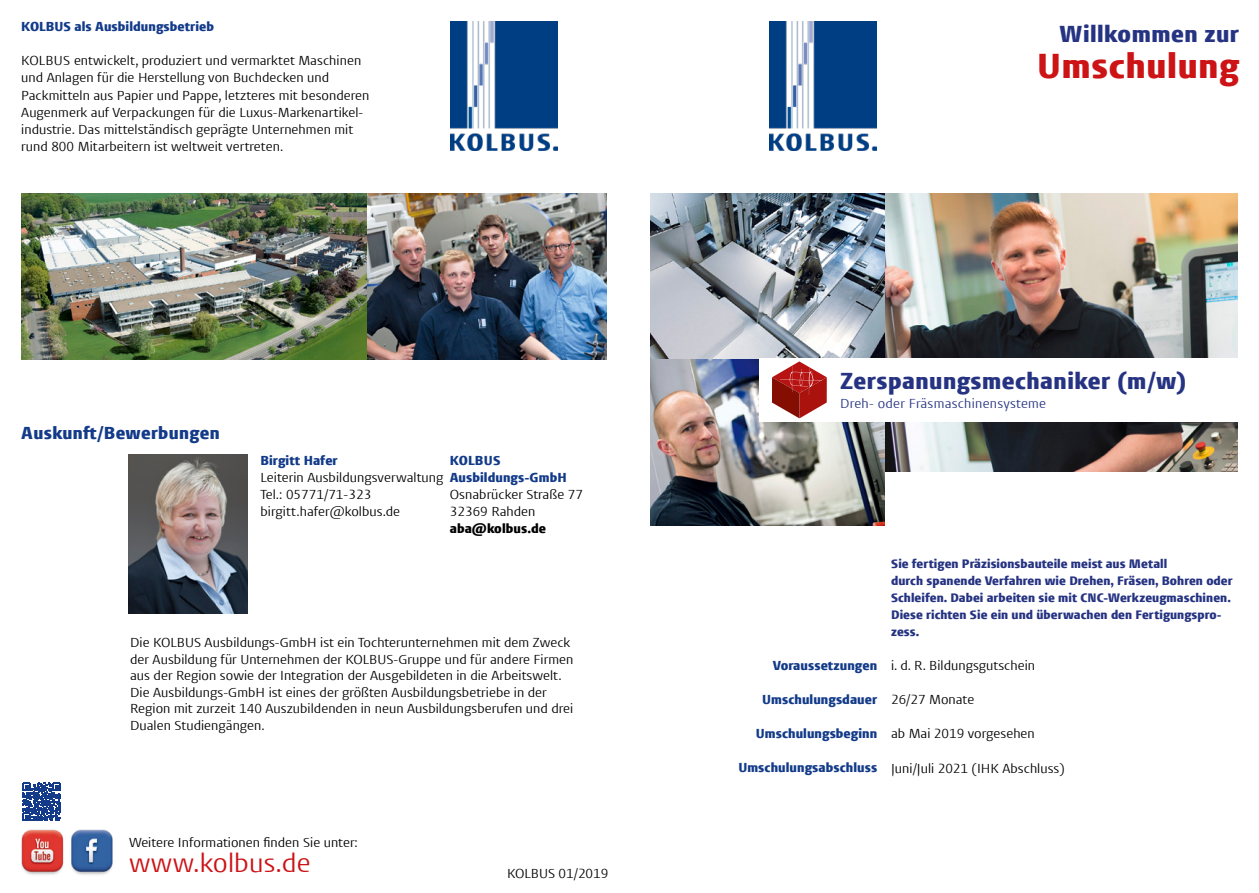
<style>
.page{position:relative;width:1259px;height:893px;background:#fff}
.page>*{position:absolute;margin:0;border:0;box-sizing:border-box;transform-origin:0 0}
.t1{font:900 36px "Aad Offc Pro";letter-spacing:.02em;color:#cc1316}
.t2{font:27px "Aad Offc Pro";letter-spacing:.005em;color:#cc1316}
.t3{font:900 24px "Aad Offc Pro";letter-spacing:.02em;color:#263382}
.t4{font:900 18px "Aad Offc Pro";letter-spacing:.02em;color:#133b89}
.t5{font:13.5px/16.5px "Aad Offc Pro";letter-spacing:.005em;color:#000}
.t6{font:900 13.5px "Aad Offc Pro";letter-spacing:.005em;color:#133b89}
.t7{font:13.5px "Aad Offc Pro";letter-spacing:.02em;color:#263382}
.t8{font:900 13.5px "Aad Offc Pro";letter-spacing:.005em;color:#000}
.t9{font:900 12.75px/17px "Aad Offc Pro";letter-spacing:.005em;color:#263382}
.s1{font-weight:900;color:#133b89}
</style>
<div class="page">
<img style="left:21px;top:193px;width:586px;height:166px">
<img style="left:884px;top:193px;width:353px;height:278px">
<img style="left:651px;top:193px;width:233px;height:332px">
<div style="left:759px;top:358px;width:500px;height:64px;background:#fff"></div>
<img style="left:129px;top:454px;width:119px;height:160px">
<img style="left:21px;top:829px;width:92px;height:46px">
<svg style="left:23px;top:783px;width:38px;height:38px"></svg>
<img style="left:770px;top:21px;width:106px;height:129px">
<img style="left:451px;top:21px;width:106px;height:129px">
<svg style="left:772px;top:361px;width:55px;height:57px"></svg>
<p class="t6" style="left:21px;top:16px;width:194px">KOLBUS als Ausbildungsbetrieb</p>
<p class="t5" style="left:21px;top:51px;width:341px;line-height:17px">KOLBUS entwickelt, produziert und vermarktet Maschinen und Anlagen für die Herstellung von Buchdecken und</p>
<p class="t5" style="left:21px;top:85px;width:350px;line-height:17px">Packmitteln aus Papier und Pappe, letzteres mit besonderen<br>Augenmerk auf Verpackungen für die Luxus-Markenartikel-</p>
<p class="t5" style="left:21px;top:119px;width:333px">industrie. Das mittelständisch geprägte Unternehmen mit</p>
<p class="t5" style="left:21px;top:136px;width:263px">rund 800 Mitarbeitern ist weltweit vertreten.</p>
<p class="t4" style="left:21px;top:418px;width:200px">Auskunft/Bewerbungen</p>
<p class="t6" style="left:260px;top:449px;width:79px">Birgitt Hafer</p>
<p class="t5" style="left:260px;top:467px;width:184px">Leiterin Ausbildungsverwaltung</p>
<p class="t5" style="left:260px;top:484px;width:112px">Tel.: 05771/71-323</p>
<p class="t5" style="left:260px;top:501px;width:141px">birgitt.hafer@kolbus.de</p>
<p class="t6" style="left:450px;top:449px;width:52px">KOLBUS</p>
<p class="t5" style="left:450px;top:467px;width:135px;line-height:17px"><span class="s1">Ausbildungs-GmbH<br></span>Osnabrücker Straße 77<br>32369 Rahden</p>
<p class="t8" style="left:450px;top:517px;width:98px">aba@kolbus.de</p>
<p class="t5" style="left:130px;top:633px;width:445px">Die KOLBUS Ausbildungs-GmbH ist ein Tochterunternehmen mit dem Zweck der Ausbildung für Unternehmen der KOLBUS-Gruppe und für andere Firmen aus der Region sowie der Integration der Ausgebildeten in die Arbeitswelt.<br>Die Ausbildungs-GmbH ist eines der größten Ausbildungsbetriebe in der Region mit zurzeit 140 Auszubildenden in neun Ausbildungsberufen und drei Dualen Studiengängen.</p>
<p class="t5" style="left:129px;top:833px;width:230px">Weitere Informationen finden Sie unter:</p>
<p class="t2" style="left:129px;top:841px;width:183px">www.kolbus.de</p>
<p class="t5" style="left:507px;top:864px;width:103px">KOLBUS 01/2019</p>
<p class="t3" style="left:1059px;top:14px;width:181px">Willkommen zur</p>
<p class="t1" style="left:1037px;top:36px;width:203px">Umschulung</p>
<p class="t3" style="left:840px;top:361px;width:348px">Zerspanungsmechaniker (m/w)</p>
<p class="t7" style="left:840px;top:392px;width:207px">Dreh- oder Fräsmaschinensysteme</p>
<p class="t6" style="left:773px;top:654px;width:106px">Voraussetzungen</p>
<p class="t6" style="left:762px;top:688px;width:117px">Umschulungsdauer</p>
<p class="t6" style="left:756px;top:722px;width:123px">Umschulungsbeginn</p>
<p class="t6" style="left:738px;top:756px;width:140px">Umschulungsabschluss</p>
<p class="t9" style="left:891px;top:554px;width:343px">Sie fertigen Präzisionsbauteile meist aus Metall<br>durch spanende Verfahren wie Drehen, Fräsen, Bohren oder Schleifen. Dabei arbeiten sie mit CNC-Werkzeugmaschinen.<br>Diese richten Sie ein und überwachen den Fertigungspro&shy;zess.</p>
<p class="t5" style="left:891px;top:656px;width:146px">i. d. R. Bildungsgutschein</p>
<p class="t5" style="left:891px;top:690px;width:85px">26/27 Monate</p>
<p class="t5" style="left:891px;top:724px;width:145px">ab Mai 2019 vorgesehen</p>
<p class="t5" style="left:891px;top:758px;width:175px">Juni/Juli 2021 (IHK Abschluss)</p>
</div>
